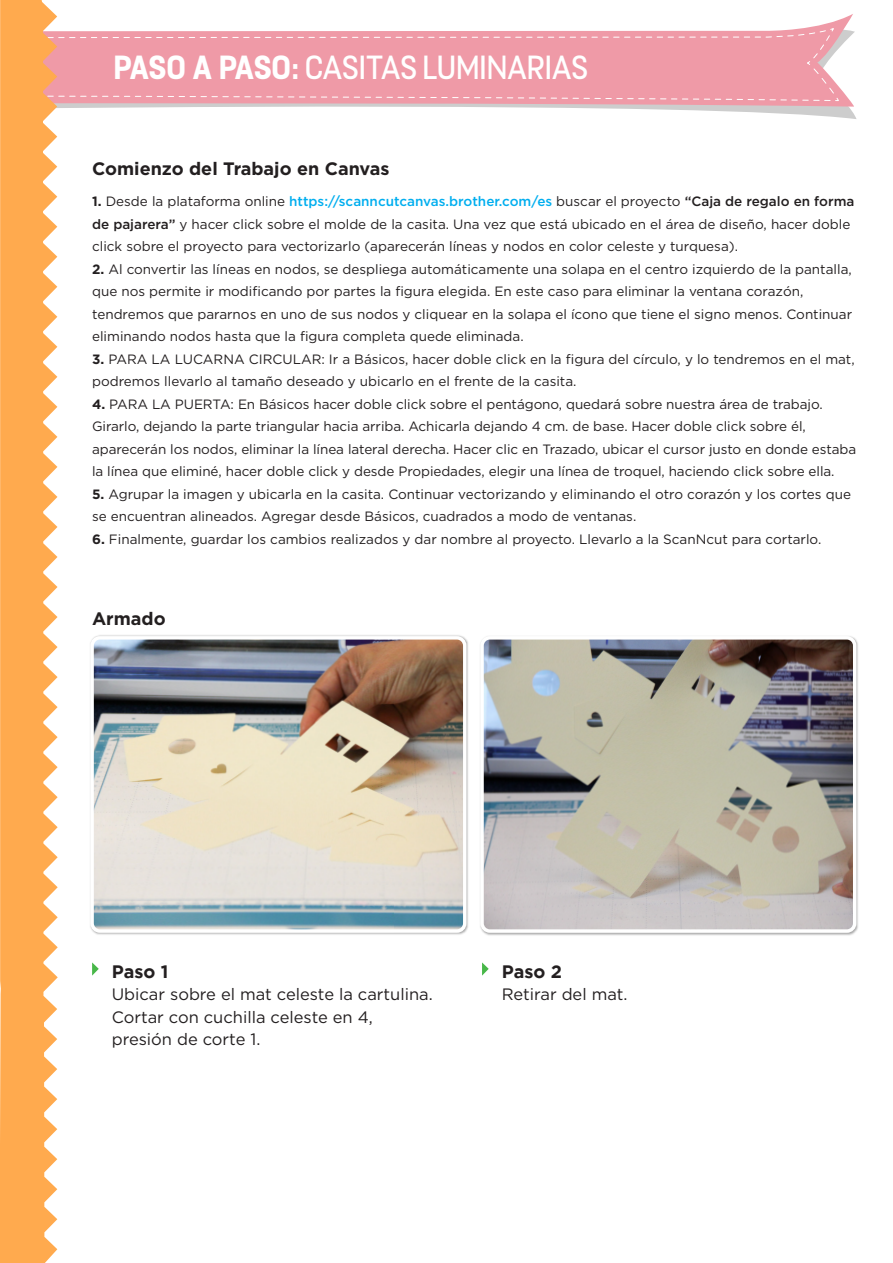
<style>
.page{position:relative;width:893px;height:1263px;background:#fff}
.page>*{position:absolute;margin:0;border:0;box-sizing:border-box;transform-origin:0 0}
.t1{font:37.5px "FS Dillon";color:#fff}
.t2{font:700 18px "Gotham";color:#231f20}
.t3{font:700 18px "Gotham";color:#231f20}
.t4{font:16.5px/22.5px "Gotham";color:#231f20}
.t5{font:13.5px/22.5px "Gotham";color:#231f20}
.s1{font-weight:700}
.s2{font-weight:500;color:#00aeef}
.s3{font-weight:500}
</style>
<div class="page">
<svg style="left:58px;top:31px;width:799px;height:88px"></svg>
<svg style="left:58px;top:14px;width:796px;height:93px"></svg>
<svg style="left:58px;top:29px;width:781px;height:73px;background:#ef9eab"></svg>
<img style="left:94px;top:640px;width:300px;height:289px">
<div style="left:90px;top:636px;width:376px;height:297px;border:3px solid #fff;border-radius:8px"></div>
<img style="left:394px;top:635px;width:464px;height:341px">
<img style="left:484px;top:638px;width:371px;height:293px">
<div style="left:480px;top:636px;width:376px;height:297px;border:3px solid #fff;border-radius:8px"></div>
<svg style="left:92px;top:962px;width:7px;height:13px"></svg>
<svg style="left:482px;top:962px;width:7px;height:13px"></svg>
<svg style="left:0;top:0;width:58px;height:1263px;background:#feb465"></svg>
<h1 class="t1" style="left:114px;top:42px;width:476px"><span class="s1">PASO A PASO:</span> CASITAS LUMINARIAS</h1>
<h2 class="t2" style="left:92px;top:158px;width:299px">Comienzo del Trabajo en Canvas</h2>
<p class="t5" style="left:92px;top:190px;width:764px"><span class="s1">1.</span> Desde la plataforma online <span class="s2">https://scanncutcanvas.brother.com/es</span> buscar el proyecto <span class="s3">“Caja de regalo en forma de pajarera”</span> y hacer click sobre el molde de la casita. Una vez que está ubicado en el área de diseño, hacer doble click sobre el proyecto para vectorizarlo (aparecerán líneas y nodos en color celeste y turquesa).</p>
<p class="t5" style="left:92px;top:257px;width:762px"><span class="s1">2.</span> Al convertir las líneas en nodos, se despliega automáticamente una solapa en el centro izquierdo de la pantalla, que nos permite ir modificando por partes la figura elegida. En este caso para eliminar la ventana corazón, tendremos que pararnos en uno de sus nodos y cliquear en la solapa el ícono que tiene el signo menos. Continuar eliminando nodos hasta que la figura completa quede eliminada.</p>
<p class="t5" style="left:92px;top:347px;width:764px"><span class="s1">3.</span> PARA LA LUCARNA CIRCULAR: Ir a Básicos, hacer doble click en la figura del círculo, y lo tendremos en el mat, podremos llevarlo al tamaño deseado y ubicarlo en el frente de la casita.</p>
<p class="t5" style="left:92px;top:392px;width:766px"><span class="s1">4.</span> PARA LA PUERTA: En Básicos hacer doble click sobre el pentágono, quedará sobre nuestra área de trabajo.<br>Girarlo, dejando la parte triangular hacia arriba. Achicarla dejando 4 cm. de base. Hacer doble click sobre él, aparecerán los nodos, eliminar la línea lateral derecha. Hacer clic en Trazado, ubicar el cursor justo en donde estaba la línea que eliminé, hacer doble click y desde Propiedades, elegir una línea de troquel, haciendo click sobre ella.</p>
<p class="t5" style="left:92px;top:482px;width:760px"><span class="s1">5.</span> Agrupar la imagen y ubicarla en la casita. Continuar vectorizando y eliminando el otro corazón y los cortes que se encuentran alineados. Agregar desde Básicos, cuadrados a modo de ventanas.</p>
<p class="t5" style="left:92px;top:527px;width:731px"><span class="s1">6.</span> Finalmente, guardar los cambios realizados y dar nombre al proyecto. Llevarlo a la ScanNcut para cortarlo.</p>
<h2 class="t2" style="left:92px;top:608px;width:75px">Armado</h2>
<h2 class="t3" style="left:112px;top:961px;width:58px">Paso 1</h2>
<p class="t4" style="left:112px;top:983px;width:323px">Ubicar sobre el mat celeste la cartulina.<br>Cortar con cuchilla celeste en 4, presión de corte 1.</p>
<h2 class="t3" style="left:502px;top:961px;width:62px">Paso 2</h2>
<p class="t4" style="left:502px;top:983px;width:127px">Retirar del mat.</p>
</div>
